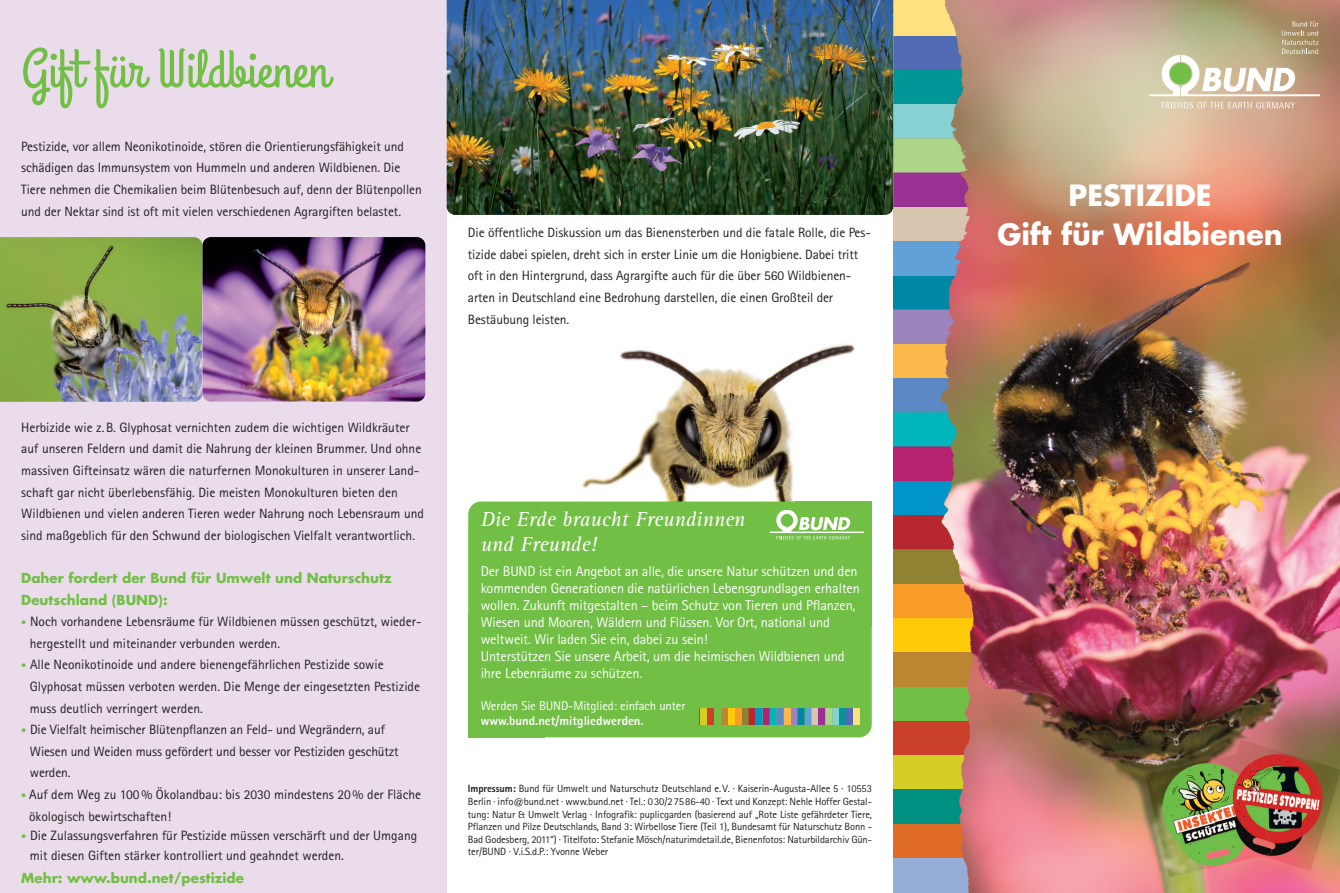
<style>
.page{position:relative;width:1340px;height:893px;background:#fff}
.page>*{position:absolute;margin:0;border:0;box-sizing:border-box;transform-origin:0 0}
.t1{font:54px "Grand Hotel";color:#71bf44}
.t2{font:700 28.5px/39px "Futura";color:#fff;text-align:center}
.t3{font:italic 21px/25.2px "Agfa Rotis Serif";color:#fff}
.t4{font:14.25px/17.1px "Agfa Rotis Sans Serif";letter-spacing:-.01em;color:#fff}
.t5{font:13.5px/21.6px "Agfa Rotis Sans Serif";color:#231f20}
.t6{font:700 13.5px/21.6px "Futura";color:#71bf44}
.t7{font:12.75px "Agfa Rotis Sans Serif";letter-spacing:-.01em;color:#fff}
.t8{font:800 12.75px "Agfa Rotis Sans Serif";color:#fff}
.t9{font:10.5px/12.6px "Agfa Rotis Sans Serif";letter-spacing:-.01em;color:#231f20;text-align:justify}
.s1{font-size:10.5px;color:#71bf44}
.s2{font-weight:800}
</style>
<div class="page">
<div style="left:0;top:0;width:446px;height:893px;background:#ebdcec"></div>
<img style="left:582px;top:344px;width:273px;height:157px">
<img style="left:893px;top:0;width:446px;height:893px">
<svg style="left:1149px;top:21px;width:170px;height:75px"></svg>
<svg style="left:1161px;top:102px;width:134px;height:7px"></svg>
<svg style="left:941px;top:549px;width:24px;height:6px"></svg>
<svg style="left:941px;top:481px;width:24px;height:68px;background:#c5adb5"></svg>
<svg style="left:941px;top:446px;width:24px;height:35px"></svg>
<svg style="left:941px;top:378px;width:24px;height:68px;background:#668c72"></svg>
<svg style="left:941px;top:344px;width:24px;height:34px"></svg>
<svg style="left:941px;top:309px;width:24px;height:35px"></svg>
<svg style="left:941px;top:275px;width:24px;height:34px"></svg>
<svg style="left:941px;top:241px;width:24px;height:34px"></svg>
<svg style="left:941px;top:207px;width:24px;height:34px"></svg>
<div style="left:941px;top:172px;width:24px;height:35px;background:#993192"></div>
<svg style="left:941px;top:104px;width:24px;height:68px;background:#9db98f"></svg>
<div style="left:941px;top:70px;width:24px;height:34px;background:#009597"></div>
<svg style="left:941px;top:36px;width:24px;height:34px"></svg>
<svg style="left:941px;top:0;width:24px;height:36px"></svg>
<div style="left:468px;top:501px;width:403px;height:236px;background:#71bf44;border-radius:13px"></div>
<div style="left:699px;top:708px;width:7px;height:17px;background:#d4cd26"></div>
<div style="left:706px;top:708px;width:7px;height:17px;background:#c9402b"></div>
<div style="left:720px;top:708px;width:7px;height:17px;background:#ba8632"></div>
<div style="left:727px;top:708px;width:7px;height:17px;background:#feca0a"></div>
<div style="left:734px;top:708px;width:7px;height:17px;background:#f89c27"></div>
<div style="left:741px;top:708px;width:7px;height:17px;background:#8f8333"></div>
<svg style="left:748px;top:708px;width:14px;height:17px"></svg>
<div style="left:762px;top:708px;width:7px;height:17px;background:#b62270"></div>
<svg style="left:769px;top:708px;width:14px;height:17px"></svg>
<div style="left:783px;top:708px;width:7px;height:17px;background:#fcb94b"></div>
<div style="left:790px;top:708px;width:7px;height:17px;background:#9c85bd"></div>
<svg style="left:797px;top:708px;width:7px;height:17px"></svg>
<div style="left:804px;top:708px;width:7px;height:17px;background:#61a1d7"></div>
<svg style="left:811px;top:708px;width:7px;height:17px"></svg>
<div style="left:818px;top:708px;width:7px;height:17px;background:#993192"></div>
<svg style="left:825px;top:708px;width:14px;height:17px"></svg>
<div style="left:839px;top:708px;width:7px;height:17px;background:#009597"></div>
<div style="left:846px;top:708px;width:7px;height:17px;background:#516bb3"></div>
<div style="left:853px;top:708px;width:6px;height:17px;background:#ffe17f"></div>
<svg style="left:770px;top:510px;width:94px;height:30px"></svg>
<img style="left:0;top:237px;width:202px;height:165px">
<img style="left:202px;top:237px;width:223px;height:165px;border-radius:9px">
<img style="left:446px;top:0;width:447px;height:215px">
<img style="left:1145px;top:754px;width:116px;height:123px">
<img style="left:1236px;top:739px;width:103px;height:132px">
<img style="left:1209px;top:751px;width:62px;height:105px">
<h1 class="t1" style="left:21px;top:46px;width:309px">Gift für Wildbienen</h1>
<p class="t5" style="left:21px;top:137px;width:402px">Pestizide, vor allem Neonikotinoide, stören die Orientierungsfähigkeit und schädigen das Immunsystem von Hummeln und anderen Wildbienen. Die Tiere nehmen die Chemikalien beim Blütenbesuch auf, denn der Blütenpollen und der Nektar sind ist oft mit vielen verschiedenen Agrargiften belastet.</p>
<p class="t5" style="left:21px;top:418px;width:404px">Herbizide wie z.B. Glyphosat vernichten zudem die wichtigen Wildkräuter auf unseren Feldern und damit die Nahrung der kleinen Brummer. Und ohne massiven Gifteinsatz wären die naturfernen Monokulturen in unserer Land&shy;schaft gar nicht überlebensfähig. Die meisten Monokulturen bieten den Wildbienen und vielen anderen Tieren weder Nahrung noch Lebensraum und sind maßgeblich für den Schwund der biologischen Vielfalt verantwortlich.</p>
<p class="t6" style="left:21px;top:568px;width:372px">Daher fordert der Bund für Umwelt und Naturschutz<br>Deutschland (BUND):</p>
<p class="t5" style="left:30px;top:612px;width:393px;text-indent:-9px"><span class="s1">•</span> Noch vorhandene Lebensräume für Wildbienen müssen geschützt, wieder&shy;hergestellt und miteinander verbunden werden.</p>
<p class="t5" style="left:30px;top:655px;width:392px;text-indent:-9px"><span class="s1">•</span> Alle Neonikotinoide und andere bienengefährlichen Pestizide sowie<br>Glyphosat müssen verboten werden. Die Menge der eingesetzten Pestizide muss deutlich verringert werden.</p>
<p class="t5" style="left:30px;top:720px;width:370px;text-indent:-9px"><span class="s1">•</span> Die Vielfalt heimischer Blütenpflanzen an Feld- und Wegrändern, auf<br>Wiesen und Weiden muss gefördert und besser vor Pestiziden geschützt werden.</p>
<p class="t5" style="left:29px;top:785px;width:393px;text-indent:-8px"><span class="s1">•</span> Auf dem Weg zu 100% Ökolandbau: bis 2030 mindestens 20% der Fläche ökologisch bewirtschaften!</p>
<p class="t5" style="left:30px;top:827px;width:389px;line-height:19.5px;text-indent:-9px"><span class="s1">•</span> Die Zulassungsverfahren für Pestizide müssen verschärft und der Umgang mit diesen Giften stärker kontrolliert und geahndet werden.</p>
<p class="t6" style="left:21px;top:869px;width:224px">Mehr: www.bund.net/pestizide</p>
<p class="t5" style="left:468px;top:223px;width:404px">Die öffentliche Diskussion um das Bienensterben und die fatale Rolle, die Pes&shy;tizide dabei spielen, dreht sich in erster Linie um die Honigbiene. Dabei tritt oft in den Hintergrund, dass Agrargifte auch für die über 560 Wildbienen&shy;arten in Deutschland eine Bedrohung darstellen, die einen Großteil der Bestäubung leisten.</p>
<h3 class="t3" style="left:480px;top:508px;width:266px">Die Erde braucht Freundinnen und Freunde!</h3>
<p class="t4" style="left:480px;top:564px;width:381px">Der BUND ist ein Angebot an alle, die unsere Natur schützen und den kommenden Generationen die natürlichen Lebensgrundlagen erhalten wollen. Zukunft mitgestalten – beim Schutz von Tieren und Pflanzen, Wiesen und Mooren, Wäldern und Flüssen. Vor Ort, national und weltweit. Wir laden Sie ein, dabei zu sein!<br>Unterstützen Sie unsere Arbeit, um die heimischen Wildbienen und ihre Lebenräume zu schützen.</p>
<p class="t7" style="left:480px;top:701px;width:206px">Werden Sie BUND-Mitglied: einfach unter</p>
<p class="t8" style="left:480px;top:716px;width:164px">www.bund.net/mitgliedwerden.</p>
<p class="t9" style="left:468px;top:783px;width:405px"><span class="s2">Impressum:</span> Bund für Umwelt und Naturschutz Deutschland e.V. · Kaiserin-Augusta-Allee 5 · 10553<br>Berlin · info@bund.net · www.bund.net · Tel.: 030/27586-40 · Text und Konzept: Nehle Hoffer Gestal&shy;tung: Natur &amp; Umwelt Verlag · Infografik: puplicgarden (basierend auf „Rote Liste gefährdeter Tiere, Pflanzen und Pilze Deutschlands, Band 3: Wirbellose Tiere (Teil 1), Bundesamt für Naturschutz Bonn - Bad Godesberg, 2011“) · Titelfoto: Stefanie Mösch/naturimdetail.de, Bienenfotos: Naturbildarchiv Gün&shy;ter/BUND · V.i.S.d.P.: Yvonne Weber</p>
<h2 class="t2" style="left:997px;top:178px;width:287px">PESTIZIDE<br>Gift für Wildbienen</h2>
</div>
